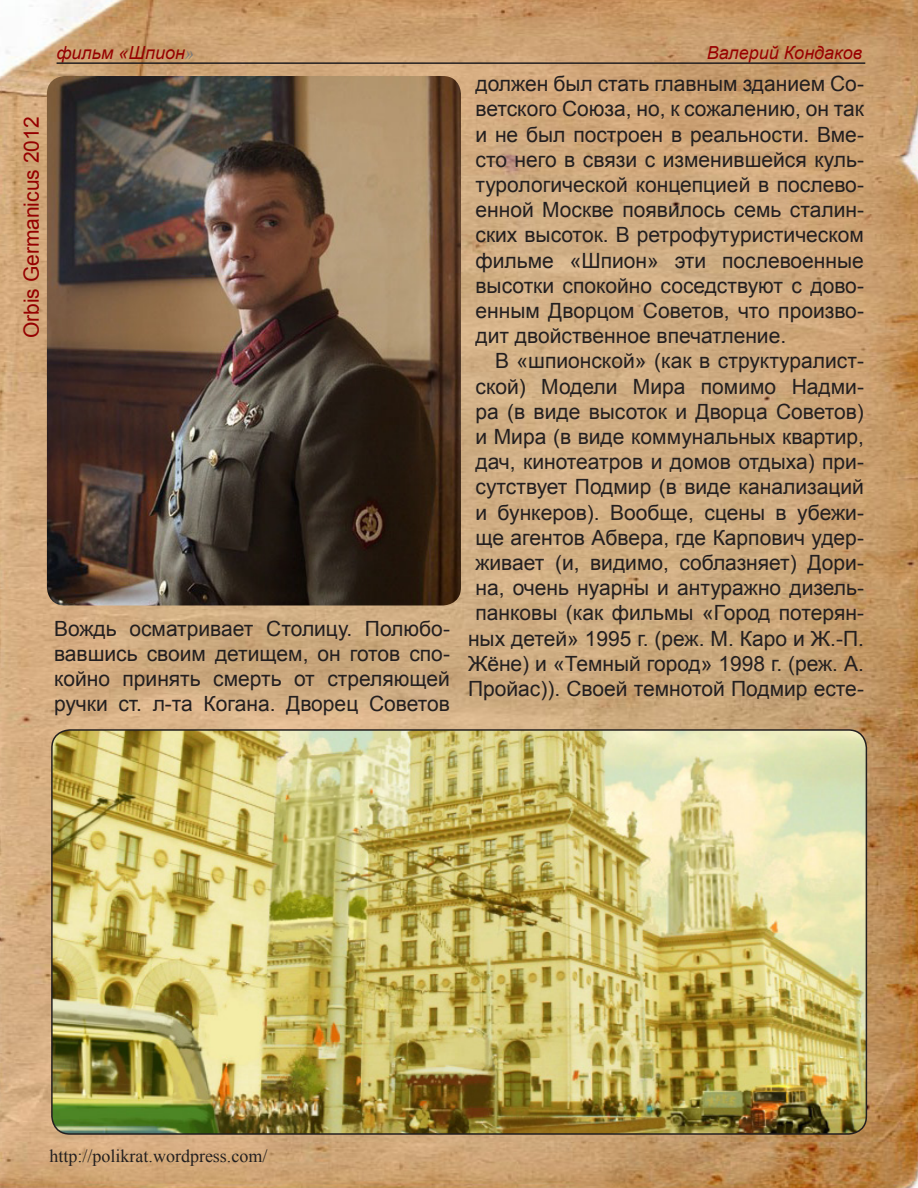
<style>
.page{position:relative;width:918px;height:1188px;background:#fff}
.page>*{position:absolute;margin:0;border:0;box-sizing:border-box;transform-origin:0 0}
.t1{font:21px/25.2px "Arial";color:#231f20;text-align:justify}
.t2{font:21px "Arial";color:#950000}
.t3{font:18px "Times New Roman";color:#231f20}
.t4{font:italic 18px "Arial";color:#900}
.t5{font:italic 18px "Arial";color:#960000}
.s1{font-family:"Times New Roman";color:#797b7e}
</style>
<div class="page">
<img style="left:0;top:0;width:918px;height:1188px">
<hr style="left:57px;top:62px;width:808px;height:2px;background:#231f20">
<img style="left:47px;top:76px;width:414px;height:530px">
<img style="left:52px;top:730px;width:814px;height:404px">
<div style="left:51px;top:729px;width:816px;height:406px;border:2px solid #231f20;border-radius:18px"></div>
<p class="t2" style="left:18px;top:338px;width:223px;rotate:-90deg">Orbis Germanicus 2012</p>
<p class="t5" style="left:57px;top:41px;width:139px">фильм «Шпион<span class="s1">»</span></p>
<p class="t4" style="left:707px;top:41px;width:157px">Валерий Кондаков</p>
<p class="t1" style="left:54px;top:616px;width:397px">Вождь осматривает Столицу. Полюбо&shy;вавшись своим детищем, он готов спо&shy;койно принять смерть от стреляющей ручки ст. л-та Когана. Дворец Советов</p>
<p class="t1" style="left:476px;top:72px;width:390px">должен был стать главным зданием Со&shy;ветского Союза, но, к сожалению, он так и не был построен в реальности. Вме&shy;сто него в связи с изменившейся куль&shy;турологической концепцией в послево&shy;енной Москве появилось семь сталин&shy;ских высоток. В ретрофутуристическом фильме «Шпион» эти послевоенные высотки спокойно соседствуют с дово&shy;енным Дворцом Советов, что произво&shy;дит двойственное впечатление.</p>
<p class="t1" style="left:468px;top:349px;width:398px;text-align:right">В «шпионской» (как в структуралист&shy;ской) Модели Мира помимо Надми&shy;ра (в виде высоток и Дворца Советов) и Мира (в виде коммунальных квартир, дач, кинотеатров и домов отдыха) при&shy;сутствует Подмир (в виде канализаций и бункеров). Вообще, сцены в убежи&shy;ще агентов Абвера, где Карпович удер&shy;живает (и, видимо, соблазняет) Дори&shy;на, очень нуарны и антуражно дизель&shy;панковы (как фильмы «Город потерян&shy;ных детей» 1995 г. (реж. М. Каро и Ж.-П.<br>Жёне) и «Темный город» 1998 г. (реж. А.<br>Пройас)). Своей темнотой Подмир есте-</p>
<p class="t3" style="left:50px;top:1144px;width:219px">http://polikrat.wordpress.com/</p>
</div>
